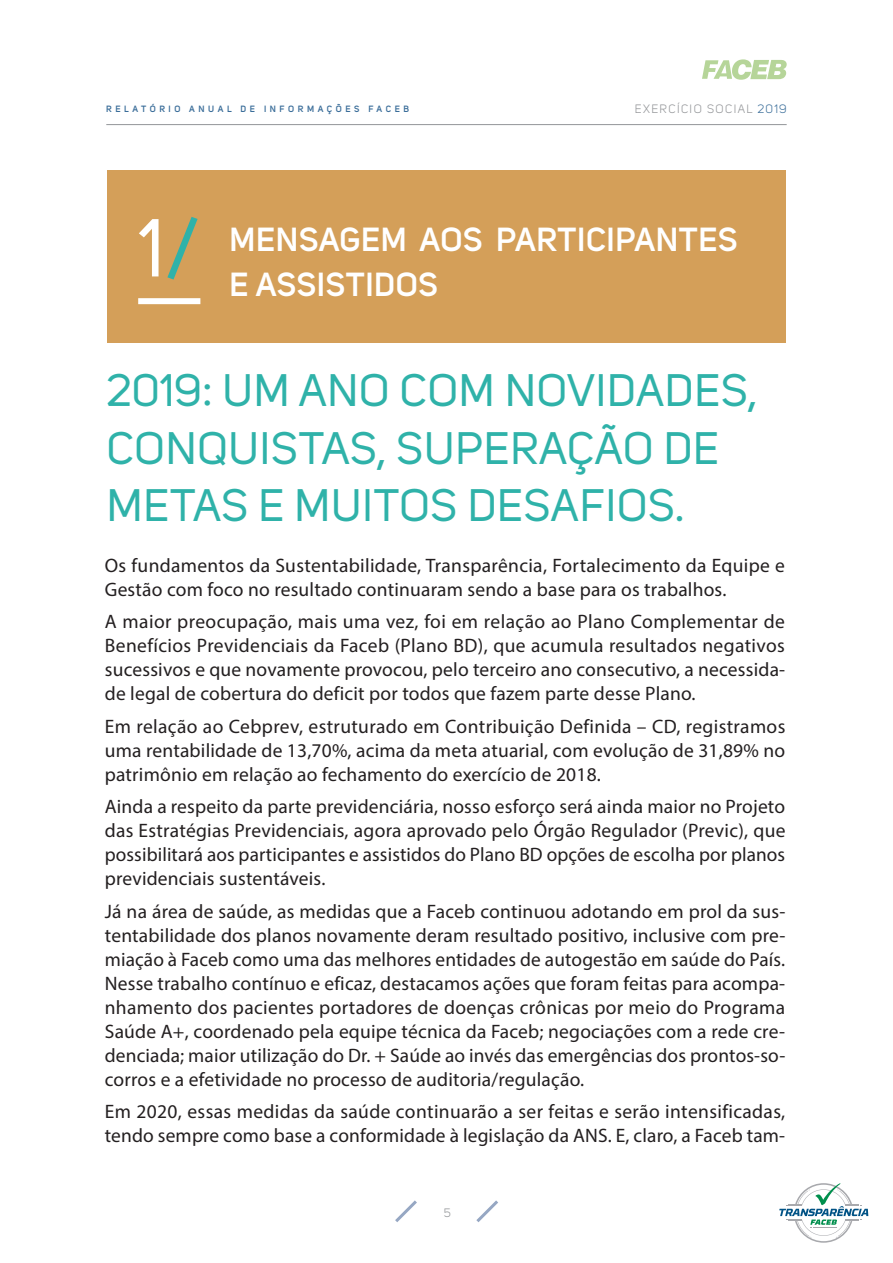
<style>
.page{position:relative;width:893px;height:1263px;background:#fff}
.page>*{position:absolute;margin:0;border:0;box-sizing:border-box;transform-origin:0 0}
.t1{font:81px "Uni Sans";color:#fff}
.t2{font:45px/57px "Uni Sans";letter-spacing:.02em;color:#2fb2a9}
.t3{font:600 33px/45px "Uni Sans";letter-spacing:.02em;color:#fff}
.t4{font:19.5px/24px "Myriad Pro";letter-spacing:.01em;color:#231f20;text-align:justify}
.t5{font:12px "Uni Sans";letter-spacing:.12em;color:#939598}
.t6{font:600 9px "Uni Sans";letter-spacing:.4em;color:#3a6d99}
.s1{color:#3b6e9a}
.s2{color:#2fb2a9}
</style>
<div class="page">
<svg style="left:395px;top:1200px;width:22px;height:22px"></svg>
<svg style="left:476px;top:1200px;width:22px;height:22px"></svg>
<hr style="left:106px;top:124px;width:681px;height:1px;background:#939598">
<svg style="left:779px;top:1183px;width:89px;height:60px"></svg>
<svg style="left:702px;top:59px;width:85px;height:21px"></svg>
<div style="left:107px;top:171px;width:679px;height:172px;background:#d49f59"></div>
<div style="left:138px;top:298px;width:62px;height:6px;background:#fff"></div>
<p class="t6" style="left:106px;top:103px;width:304px">RELATÓRIO ANUAL DE INFORMAÇÕES FACEB</p>
<p class="t5" style="left:635px;top:102px;width:153px">EXERCÍCIO SOCIAL <span class="s1">2019</span></p>
<h1 class="t1" style="left:138px;top:201px;width:63px">1<span class="s2">/</span></h1>
<h3 class="t3" style="left:230px;top:217px;width:509px">MENSAGEM AOS PARTICIPANTES<br>E ASSISTIDOS</h3>
<h2 class="t2" style="left:106px;top:363px;width:653px">2019: UM ANO COM NOVIDADES,<br>CONQUISTAS, SUPERAÇÃO DE<br>METAS E MUITOS DESAFIOS.</h2>
<p class="t4" style="left:105px;top:553px;width:682px">Os fundamentos da Sustentabilidade, Transparência, Fortalecimento da Equipe e<br>Gestão com foco no resultado continuaram sendo a base para os trabalhos.</p>
<p class="t4" style="left:105px;top:609px;width:682px">A maior preocupação, mais uma vez, foi em relação ao Plano Complementar de Benefícios Previdenciais da Faceb (Plano BD), que acumula resultados negativos sucessivos e que novamente provocou, pelo terceiro ano consecutivo, a necessida&shy;de legal de cobertura do deficit por todos que fazem parte desse Plano.</p>
<p class="t4" style="left:105px;top:714px;width:682px">Em relação ao Cebprev, estruturado em Contribuição Definida – CD, registramos uma rentabilidade de 13,70%, acima da meta atuarial, com evolução de 31,89% no patrimônio em relação ao fechamento do exercício de 2018.</p>
<p class="t4" style="left:105px;top:794px;width:682px">Ainda a respeito da parte previdenciária, nosso esforço será ainda maior no Projeto das Estratégias Previdenciais, agora aprovado pelo Órgão Regulador (Previc), que possibilitará aos participantes e assistidos do Plano BD opções de escolha por planos previdenciais sustentáveis.</p>
<p class="t4" style="left:105px;top:899px;width:682px">Já na área de saúde, as medidas que a Faceb continuou adotando em prol da sus&shy;tentabilidade dos planos novamente deram resultado positivo, inclusive com pre&shy;miação à Faceb como uma das melhores entidades de autogestão em saúde do País.<br>Nesse trabalho contínuo e eficaz, destacamos ações que foram feitas para acompa&shy;nhamento dos pacientes portadores de doenças crônicas por meio do Programa Saúde A+, coordenado pela equipe técnica da Faceb; negociações com a rede cre&shy;denciada; maior utilização do Dr. + Saúde ao invés das emergências dos prontos-so&shy;corros e a efetividade no processo de auditoria/regulação.</p>
<p class="t4" style="left:105px;top:1099px;width:682px">Em 2020, essas medidas da saúde continuarão a ser feitas e serão intensificadas, tendo sempre como base a conformidade à legislação da ANS. E, claro, a Faceb tam-</p>
<p class="t5" style="left:444px;top:1205px;width:9px">5</p>
</div>
